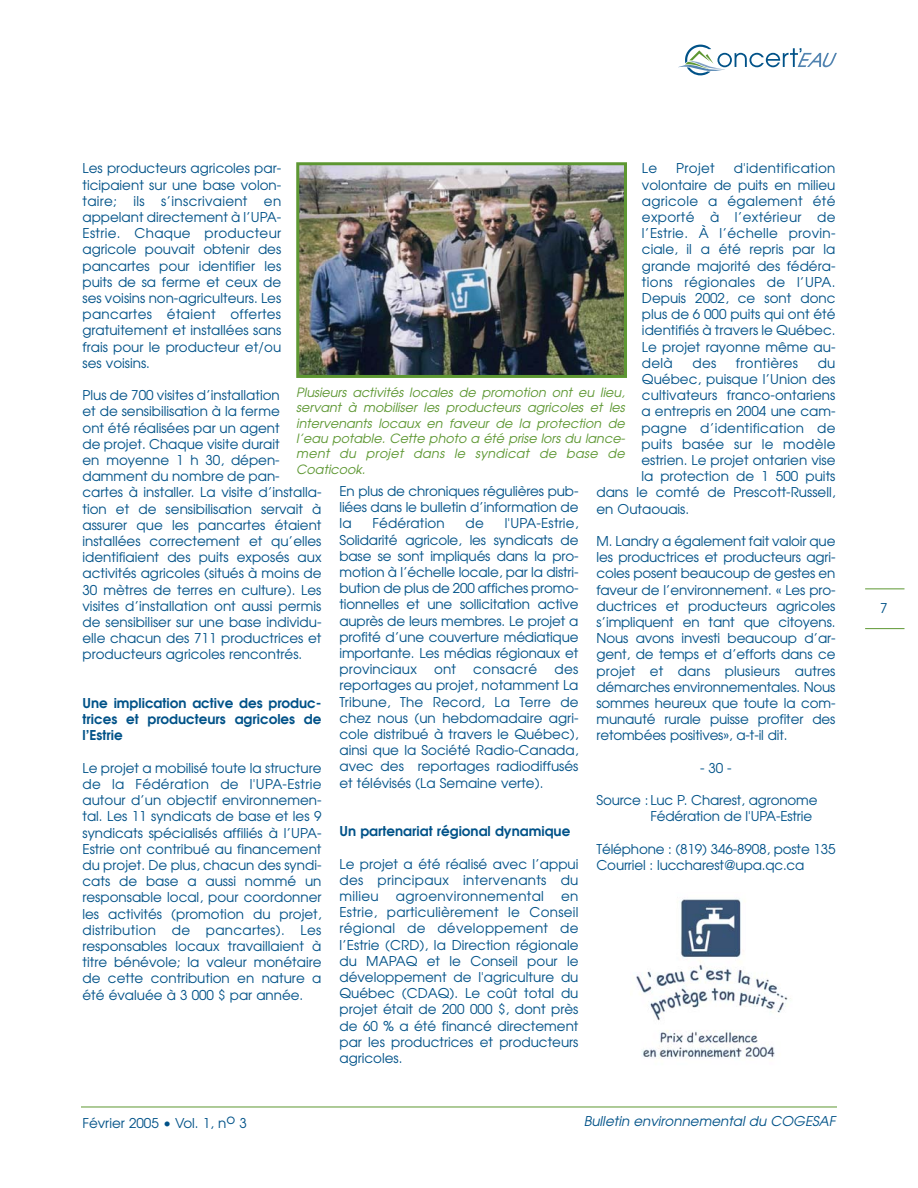
<style>
.page{position:relative;width:918px;height:1188px;background:#fff}
.page>*{position:absolute;margin:0;border:0;box-sizing:border-box;transform-origin:0 0}
.t1{font:13.5px/16.2px "Avant Garde";color:#005288;text-align:justify}
.t2{font:600 13.5px/16.2px "Avant Garde";color:#005288;text-align:justify}
.t3{font:13.5px "Avant Garde";letter-spacing:.02em;color:#005288}
.t4{font:italic 13.5px "Avant Garde";color:#005288}
.t5{font:italic 12.75px/15.3px "Avant Garde";letter-spacing:.02em;color:#5d9732;text-align:justify}
</style>
<div class="page">
<svg style="left:678px;top:45px;width:159px;height:30px"></svg>
<hr style="left:81px;top:1107px;width:756px;height:1px;background:#5d9732">
<hr style="left:865px;top:628px;width:39px;height:1px;background:#5d9732">
<hr style="left:865px;top:589px;width:39px;height:1px;background:#5d9732">
<img style="left:636px;top:899px;width:155px;height:159px">
<img style="left:300px;top:166px;width:323px;height:208px">
<div style="left:296px;top:162px;width:331px;height:216px;border:3px solid #5d9732"></div>
<p class="t1" style="left:82px;top:162px;width:200px">Les producteurs agricoles par&shy;ticipaient sur une base volon&shy;taire; ils s’inscrivaient en appelant directement à l’UPA-Estrie. Chaque producteur agricole pouvait obtenir des pancartes pour identifier les puits de sa ferme et ceux de ses voisins non-agriculteurs. Les pancartes étaient offertes gratuitement et installées sans frais pour le producteur et/ou ses voisins.</p>
<p class="t1" style="left:82px;top:388px;width:241px;text-align:left">Plus de 700 visites d’installation<br>et de sensibilisation à la ferme<br>ont été réalisées par un agent<br>de projet. Chaque visite durait<br>en moyenne 1 h 30, dépen&shy;damment du nombre de pan&shy;cartes à installer. La visite d’installa&shy;tion et de sensibilisation servait à assurer que les pancartes étaient installées correctement et qu’elles identifiaient des puits exposés aux activités agricoles (situés à moins de 30 mètres de terres en culture). Les visites d’installation ont aussi permis de sensibiliser sur une base individu&shy;elle chacun des 711 productrices et producteurs agricoles rencontrés.</p>
<p class="t2" style="left:82px;top:696px;width:241px">Une implication active des produc&shy;trices et producteurs agricoles de l’Estrie</p>
<p class="t1" style="left:82px;top:761px;width:241px">Le projet a mobilisé toute la structure de la Fédération de l'UPA-Estrie autour d’un objectif environnemen&shy;tal. Les 11 syndicats de base et les 9 syndicats spécialisés affiliés à l’UPA-Estrie ont contribué au financement du projet. De plus, chacun des syndi&shy;cats de base a aussi nommé un responsable local, pour coordonner les activités (promotion du projet, distribution de pancartes). Les responsables locaux travaillaient à titre bénévole; la valeur monétaire de cette contribution en nature a été évaluée à 3 000 $ par année.</p>
<p class="t1" style="left:642px;top:162px;width:195px;text-indent:92px">d'identification volontaire de puits en milieu agricole a également été exporté à l’extérieur de l’Estrie. À l’échelle provin&shy;ciale, il a été repris par la grande majorité des fédéra&shy;tions régionales de l’UPA.<br>Depuis 2002, ce sont donc plus de 6 000 puits qui ont été identifiés à travers le Québec.<br>Le projet rayonne même au&shy;delà</p>
<p class="t1" style="left:642px;top:162px;width:17px">Le</p>
<p class="t1" style="left:676px;top:162px;width:40px">Projet</p>
<p class="t1" style="left:692px;top:356px;width:25px">des</p>
<p class="t3" style="left:736px;top:358px;width:64px">frontières</p>
<p class="t1" style="left:818px;top:356px;width:19px">du</p>
<p class="t1" style="left:642px;top:372px;width:195px">Québec, puisque l’Union des</p>
<p class="t1" style="left:642px;top:388px;width:195px">cultivateurs franco-ontariens</p>
<p class="t1" style="left:641px;top:405px;width:196px">a entrepris en 2004 une cam-</p>
<p class="t3" style="left:641px;top:423px;width:196px">pagne d’identification de</p>
<p class="t3" style="left:641px;top:439px;width:196px">puits basée sur le modèle</p>
<p class="t1" style="left:641px;top:453px;width:196px">estrien. Le projet ontarien vise</p>
<p class="t1" style="left:641px;top:469px;width:196px">la protection de 1 500 puits</p>
<p class="t1" style="left:597px;top:486px;width:241px">dans le comté de Prescott-Russell,</p>
<p class="t1" style="left:597px;top:502px;width:94px">en Outaouais.</p>
<p class="t1" style="left:597px;top:534px;width:241px">M. Landry a également fait valoir que les productrices et producteurs agri&shy;coles posent beaucoup de gestes en faveur de l’environnement. « Les pro&shy;ductrices et producteurs agricoles s’impliquent en tant que citoyens.<br>Nous avons investi beaucoup d’ar&shy;gent, de temps et d’efforts dans ce projet et dans plusieurs autres démarches environnementales. Nous sommes heureux que toute la com&shy;munauté rurale puisse profiter des retombées positives», a-t-il dit.</p>
<p class="t1" style="left:700px;top:761px;width:33px">- 30 -</p>
<p class="t1" style="left:651px;top:793px;width:169px;text-indent:-54px">Source : Luc P. Charest, agronome<br>Fédération de l'UPA-Estrie</p>
<p class="t1" style="left:597px;top:842px;width:240px">Téléphone : (819) 346-8908, poste 135<br>Courriel : luccharest@upa.qc.ca</p>
<p class="t5" style="left:296px;top:386px;width:330px">Plusieurs activités locales de promotion ont eu lieu, servant à mobiliser les producteurs agricoles et les intervenants locaux en faveur de la protection de l’eau potable. Cette photo a été prise lors du lance&shy;ment du projet dans le syndicat de base de Coaticook.</p>
<p class="t1" style="left:339px;top:484px;width:241px">En plus de chroniques régulières pub&shy;liées dans le bulletin d’information de la</p>
<p class="t1" style="left:372px;top:517px;width:74px">Fédération</p>
<p class="t1" style="left:466px;top:517px;width:20px">de</p>
<p class="t1" style="left:339px;top:517px;width:241px;text-indent:165px">l'UPA-Estrie, Solidarité agricole, les syndicats de base se sont impliqués dans la pro&shy;motion à l’échelle locale, par la distri&shy;bution de plus de 200 affiches promo&shy;tionnelles et une sollicitation active auprès de leurs membres. Le projet a profité d’une couverture médiatique importante. Les médias régionaux et provinciaux</p>
<p class="t1" style="left:434px;top:662px;width:23px">ont</p>
<p class="t3" style="left:473px;top:664px;width:65px">consacré</p>
<p class="t1" style="left:339px;top:662px;width:241px;text-indent:215px">des reportages au projet, notamment La Tribune, The Record, La Terre de chez nous (un hebdomadaire agri&shy;cole distribué à travers le Québec), ainsi que la Société Radio-Canada, avec des reportages radiodiffusés et télévisés (La Semaine verte).</p>
<p class="t2" style="left:339px;top:824px;width:232px">Un partenariat régional dynamique</p>
<p class="t1" style="left:339px;top:857px;width:241px">Le projet a été réalisé avec l’appui des principaux intervenants du milieu</p>
<p class="t3" style="left:396px;top:891px;width:149px">agroenvironnemental</p>
<p class="t1" style="left:339px;top:889px;width:241px;text-indent:222px">en Estrie, particulièrement le Conseil régional de développement de l’Estrie (CRD), la Direction régionale du MAPAQ et le Conseil pour le développement de l'agriculture du Québec (CDAQ). Le coût total du projet était de 200 000 $, dont près de 60 % a été financé directement par les productrices et producteurs agricoles.</p>
<p class="t1" style="left:82px;top:1116px;width:166px">Février 2005 • Vol. 1, no 3</p>
<p class="t4" style="left:584px;top:1116px;width:253px">Bulletin environnemental du COGESAF</p>
<p class="t1" style="left:880px;top:601px;width:9px">7</p>
</div>
